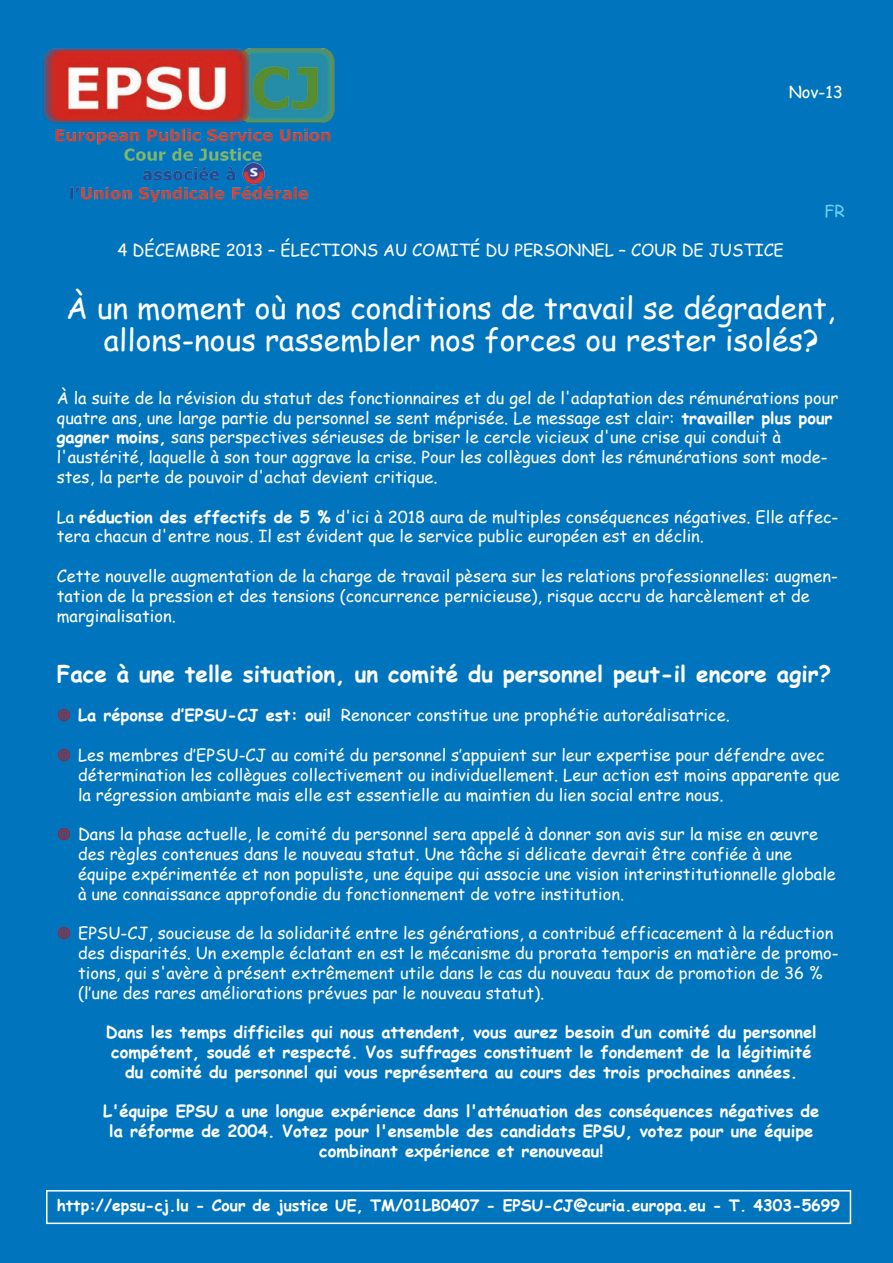
<style>
.page{position:relative;width:893px;height:1263px;background:#0075bd}
.page>*{position:absolute;margin:0;border:0;box-sizing:border-box;transform-origin:0 0}
.t1{font:30px/31.5px "Comic Sans MS";color:#fff}
.t2{font:700 22.5px "Comic Sans MS";color:#fff}
.t3{font:16.5px/19.8px "Comic Sans MS";color:#fff}
.t4{font:700 16.5px "Comic Sans MS";color:#fff}
.t5{font:16.5px "Comic Sans MS";color:#6bcff6}
.t6{font:700 15.75px "Comic Sans MS";color:#fff}
.s1{font-weight:700}
</style>
<div class="page">
<div style="left:46px;top:1190px;width:805px;height:34px;border:2px solid #fff"></div>
<img style="left:43px;top:48px;width:292px;height:155px">
<p class="t3" style="left:789px;top:81px;width:56px">Nov-13</p>
<p class="t5" style="left:824px;top:199px;width:22px">FR</p>
<p class="t3" style="left:118px;top:240px;width:668px">4 DÉCEMBRE 2013 – ÉLECTIONS AU COMITÉ DU PERSONNEL – COUR DE JUSTICE</p>
<p class="t1" style="left:104px;top:291px;width:733px;text-indent:-38px">À un moment où nos conditions de travail se dégradent, allons-nous rassembler nos forces ou rester isolés?</p>
<p class="t3" style="left:57px;top:387px;width:783px">À la suite de la révision du statut des fonctionnaires et du gel de l'adaptation des rémunérations pour quatre ans, une large partie du personnel se sent méprisée. Le message est clair: <span class="s1">travailler plus pour gagner moins,</span> sans perspectives sérieuses de briser le cercle vicieux d'une crise qui conduit à l'austérité, laquelle à son tour aggrave la crise. Pour les collègues dont les rémunérations sont mode&shy;stes, la perte de pouvoir d'achat devient critique.</p>
<p class="t3" style="left:57px;top:506px;width:783px">La <span class="s1">réduction des effectifs de 5 %</span> d'ici à 2018 aura de multiples conséquences négatives. Elle affec&shy;tera chacun d'entre nous. Il est évident que le service public européen est en déclin.</p>
<p class="t3" style="left:57px;top:565px;width:783px">Cette nouvelle augmentation de la charge de travail pèsera sur les relations professionnelles: augmen&shy;tation de la pression et des tensions (concurrence pernicieuse), risque accru de harcèlement et de marginalisation.</p>
<p class="t2" style="left:57px;top:657px;width:776px">Face à une telle situation, un comité du personnel peut-il encore agir?</p>
<p class="t3" style="left:78px;top:705px;width:653px"><span class="s1">La réponse d’EPSU-CJ est: oui!</span> Renoncer constitue une prophétie autoréalisatrice.</p>
<p class="t3" style="left:78px;top:744px;width:763px">Les membres d’EPSU-CJ au comité du personnel s’appuient sur leur expertise pour défendre avec détermination les collègues collectivement ou individuellement. Leur action est moins apparente que la régression ambiante mais elle est essentielle au maintien du lien social entre nous.</p>
<p class="t3" style="left:78px;top:824px;width:759px">Dans la phase actuelle, le comité du personnel sera appelé à donner son avis sur la mise en œuvre des règles contenues dans le nouveau statut. Une tâche si délicate devrait être confiée à une équipe expérimentée et non populiste, une équipe qui associe une vision interinstitutionnelle globale à une connaissance approfondie du fonctionnement de votre institution.</p>
<p class="t3" style="left:78px;top:923px;width:762px">EPSU-CJ, soucieuse de la solidarité entre les générations, a contribué efficacement à la réduction des disparités. Un exemple éclatant en est le mécanisme du prorata temporis en matière de promo&shy;tions, qui s'avère à présent extrêmement utile dans le cas du nouveau taux de promotion de 36 % (l’une des rares améliorations prévues par le nouveau statut).</p>
<p class="t4" style="left:106px;top:1020px;width:712px">Dans les temps difficiles qui nous attendent, vous aurez besoin d’un comité du personnel</p>
<p class="t4" style="left:111px;top:1040px;width:702px">compétent, soudé et respecté. Vos suffrages constituent le fondement de la légitimité</p>
<p class="t4" style="left:125px;top:1060px;width:674px">du comité du personnel qui vous représentera au cours des trois prochaines années.</p>
<p class="t4" style="left:103px;top:1099px;width:718px">L'équipe EPSU a une longue expérience dans l'atténuation des conséquences négatives de</p>
<p class="t4" style="left:109px;top:1119px;width:706px">la réforme de 2004. Votez pour l'ensemble des candidats EPSU, votez pour une équipe</p>
<p class="t4" style="left:319px;top:1139px;width:286px">combinant expérience et renouveau!</p>
<p class="t6" style="left:57px;top:1194px;width:785px">http://epsu-cj.lu - Cour de justice UE, TM/01LB0407 - EPSU-CJ@curia.europa.eu - T. 4303-5699</p>
</div>
